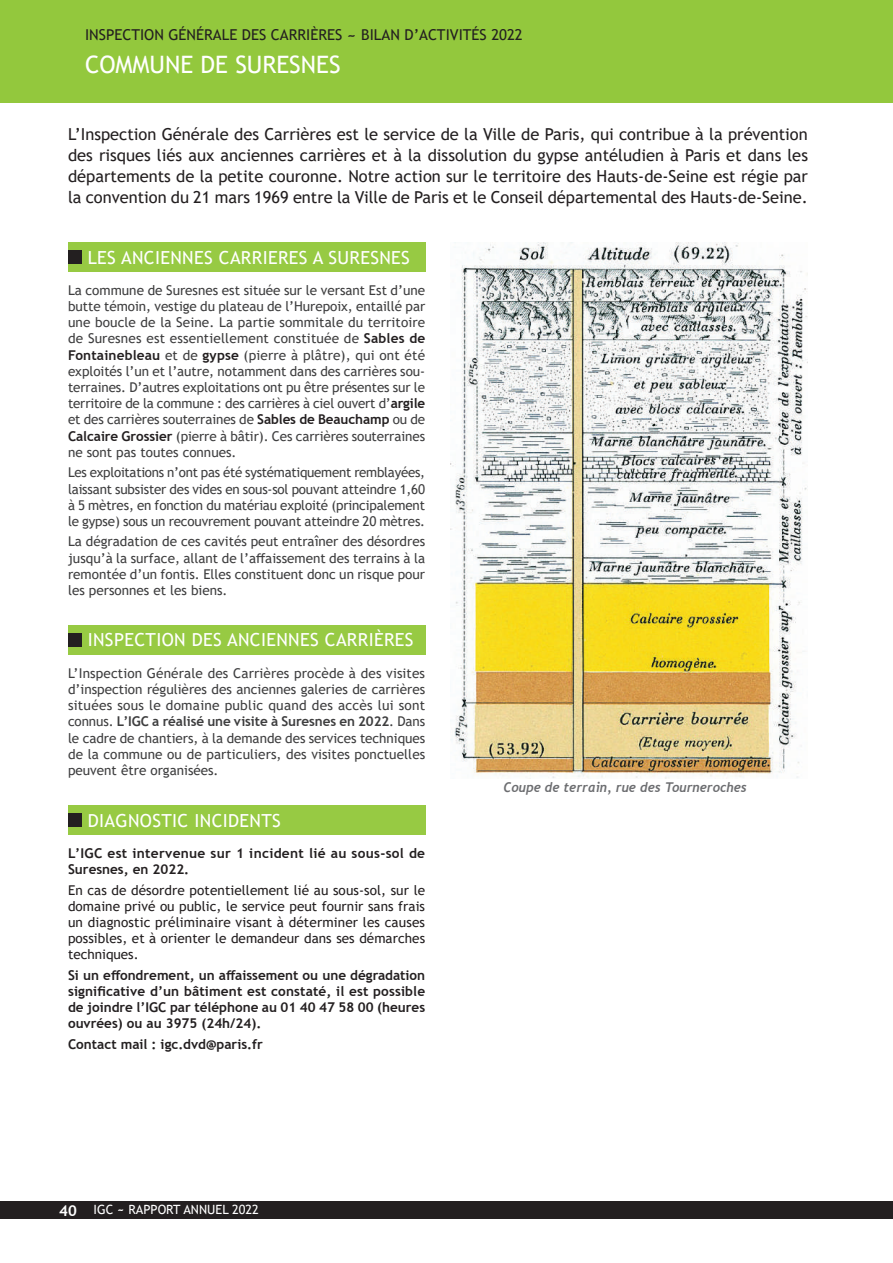
<style>
.page{position:relative;width:893px;height:1263px;background:#fff}
.page>*{position:absolute;margin:0;border:0;box-sizing:border-box;transform-origin:0 0}
.t1{font:24px "Trebuchet MS";color:#fff}
.t2{font:18px "Trebuchet MS";letter-spacing:.02em;color:#fff}
.t3{font:16.5px/21px "Trebuchet MS";color:#231f20;text-align:justify}
.t4{font:15px "Trebuchet MS";color:#231f20}
.t5{font:13.5px/16.2px "Trebuchet MS";color:#3e3e3f;text-align:justify}
.t6{font:13.5px/16.2px "Trebuchet MS";letter-spacing:.005em;color:#231f20;text-align:justify}
.t7{font:700 13.5px/16.2px "Trebuchet MS";color:#231f20;text-align:justify}
.t8{font:700 13.5px/16.2px "Trebuchet MS";letter-spacing:.02em;color:#231f20}
.t9{font:italic 700 13.5px "Trebuchet";letter-spacing:.005em;color:#6c6d70;scale:.95 1}
.t10{font:12.75px "Trebuchet MS";color:#fff}
.s1{font-weight:700;font-size:13.5px}
.s2{font-weight:700;color:#231f20}
.s3{font-weight:700}
.s4{font-weight:700;font-size:15px}
</style>
<div class="page">
<div style="left:0;top:1201px;width:893px;height:17px;background:#231f20"></div>
<div style="left:0;top:0;width:893px;height:102px;background:#93c83d"></div>
<div style="left:68px;top:242px;width:357px;height:30px;background:#97ca43"></div>
<div style="left:68px;top:250px;width:14px;height:14px;background:#231f20"></div>
<img style="left:451px;top:242px;width:357px;height:536px">
<div style="left:68px;top:625px;width:357px;height:29px;background:#97ca43"></div>
<div style="left:68px;top:633px;width:14px;height:13px;background:#231f20"></div>
<div style="left:68px;top:805px;width:357px;height:29px;background:#97ca43"></div>
<div style="left:68px;top:813px;width:14px;height:13px;background:#231f20"></div>
<p class="t4" style="left:85px;top:25px;width:439px">INSPECTION GÉNÉRALE DES CARRIÈRES <span class="s1">~</span> BILAN D’ACTIVITÉS 2022</p>
<h1 class="t1" style="left:85px;top:49px;width:257px">COMMUNE DE SURESNES</h1>
<p class="t3" style="left:68px;top:123px;width:741px">L’Inspection Générale des Carrières est le service de la Ville de Paris, qui contribue à la prévention des risques liés aux anciennes carrières et à la dissolution du gypse antéludien à Paris et dans les départements de la petite couronne. Notre action sur le territoire des Hauts-de-Seine est régie par la convention du 21 mars 1969 entre la Ville de Paris et le Conseil départemental des Hauts-de-Seine.</p>
<h2 class="t2" style="left:88px;top:246px;width:324px">LES ANCIENNES CARRIERES A SURESNES</h2>
<p class="t5" style="left:68px;top:282px;width:359px">La commune de Suresnes est située sur le versant Est d’une butte témoin, vestige du plateau de l’Hurepoix, entaillé par une boucle de la Seine. La partie sommitale du territoire de Suresnes est essentiellement constituée de <span class="s2">Sables de Fontainebleau</span> et de <span class="s2">gypse</span> (pierre à plâtre), qui ont été exploités l’un et l’autre, notamment dans des carrières sou&shy;terraines. D’autres exploitations ont pu être présentes sur le territoire de la commune : des carrières à ciel ouvert d’<span class="s2">argile </span>et des carrières souterraines de <span class="s2">Sables de Beauchamp</span> ou de <span class="s2">Calcaire Grossier</span> (pierre à bâtir). Ces carrières souterraines ne sont pas toutes connues.</p>
<p class="t5" style="left:68px;top:464px;width:359px">Les exploitations n’ont pas été systématiquement remblayées, laissant subsister des vides en sous-sol pouvant atteindre 1,60 à 5 mètres, en fonction du matériau exploité (principalement le gypse) sous un recouvrement pouvant atteindre 20 mètres.</p>
<p class="t5" style="left:68px;top:533px;width:359px">La dégradation de ces cavités peut entraîner des désordres jusqu’à la surface, allant de l’affaissement des terrains à la remontée d’un fontis. Elles constituent donc un risque pour les personnes et les biens.</p>
<h2 class="t2" style="left:88px;top:629px;width:327px">INSPECTION DES ANCIENNES CARRIÈRES</h2>
<p class="t5" style="left:68px;top:665px;width:359px">L’Inspection Générale des Carrières procède à des visites d’inspection régulières des anciennes galeries de carrières situées sous le domaine public quand des accès lui sont connus. <span class="s3">L’IGC a réalisé une visite à Suresnes en 2022</span>. Dans le cadre de chantiers, à la demande des services techniques de la commune ou de particuliers, des visites ponctuelles peuvent être organisées.</p>
<h2 class="t2" style="left:88px;top:809px;width:195px">DIAGNOSTIC INCIDENTS</h2>
<p class="t8" style="left:68px;top:845px;width:359px">L’IGC est intervenue sur 1 incident lié au sous-sol de<br>Suresnes, en 2022.</p>
<p class="t6" style="left:68px;top:881px;width:359px">En cas de désordre potentiellement lié au sous-sol, sur le domaine privé ou public, le service peut fournir sans frais un diagnostic préliminaire visant à déterminer les causes possibles, et à orienter le demandeur dans ses démarches techniques.</p>
<p class="t7" style="left:68px;top:967px;width:359px">Si un effondrement, un affaissement ou une dégradation significative d’un bâtiment est constaté, il est possible de joindre l’IGC par téléphone au 01 40 47 58 00 (heures ouvrées) ou au 3975 (24h/24).</p>
<p class="t7" style="left:68px;top:1036px;width:196px">Contact mail : igc.dvd@paris.fr</p>
<p class="t10" style="left:59px;top:1201px;width:201px"><span class="s4">40</span> IGC <span class="s3">~</span> RAPPORT ANNUEL 2022</p>
<p class="t9" style="left:504px;top:779px;width:258px">Coupe de terrain, rue des Tourneroches</p>
</div>
